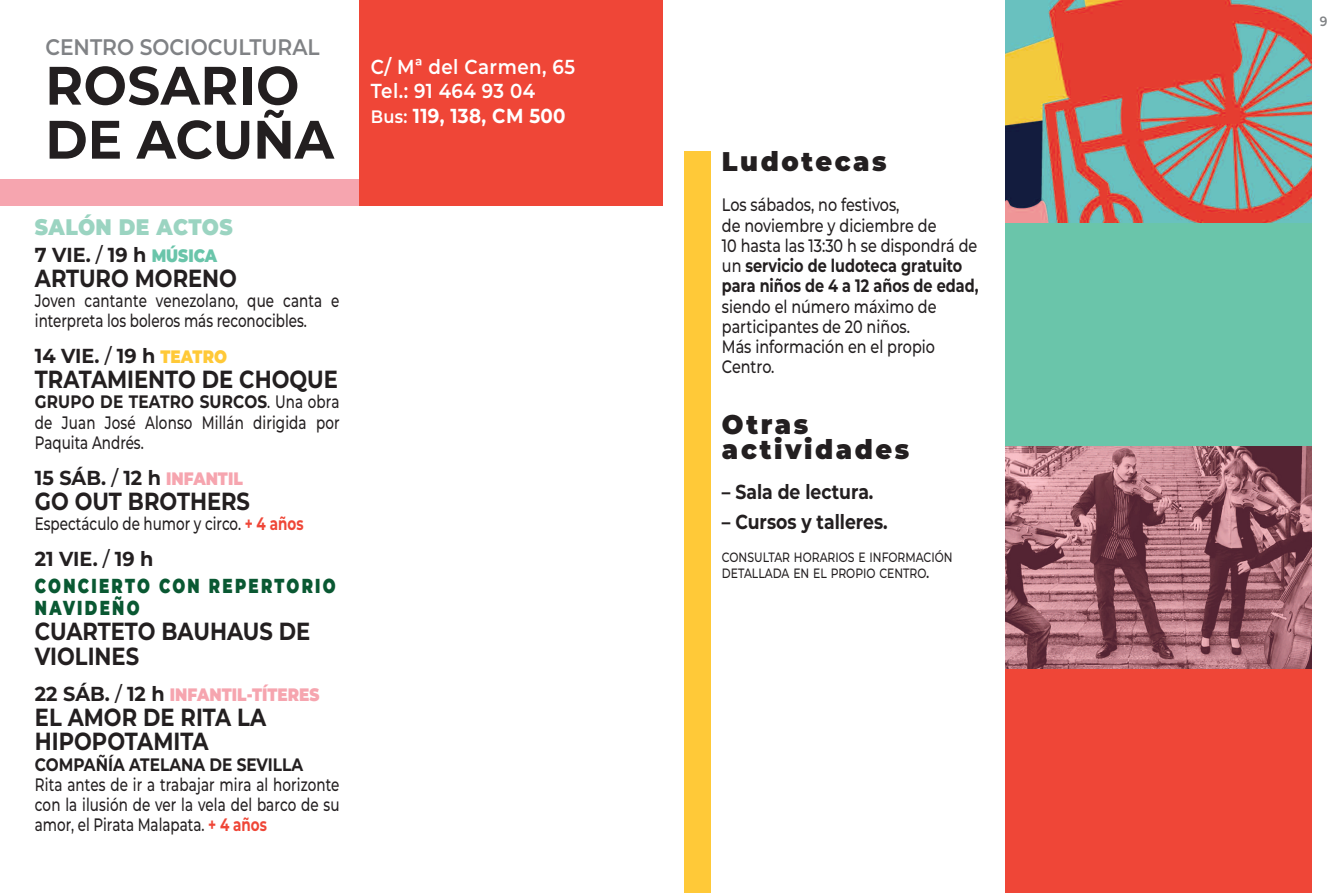
<style>
.page{position:relative;width:1340px;height:893px;background:#fff}
.page>*{position:absolute;margin:0;border:0;box-sizing:border-box;transform-origin:0 0}
.t1{font:700 54px/54px "Montserrat";letter-spacing:.01em;color:#231f20;scale:.95 1}
.t2{font:900 27px/24.8px "Montserrat";letter-spacing:.1em;color:#231f20;scale:.95 1}
.t3{font:700 24.75px/24.8px "Montserrat";color:#231f20;scale:.85 1}
.t4{font:600 22.5px "Montserrat";color:#808285;scale:.9 1}
.t5{font:900 22.5px "Montserrat";letter-spacing:.02em;color:#9bd4c1;scale:.9 1}
.t6{font:700 20.25px "Montserrat";color:#231f20;scale:.95 1}
.t7{font:600 20.25px/24.8px "Montserrat";letter-spacing:.025em;color:#fff;scale:.9 1}
.t8{font:900 20.25px/27px "Montserrat";letter-spacing:.15em;color:#095832;scale:.75 1}
.t9{font:700 20.25px "Montserrat";color:#231f20;scale:.85 1}
.t10{font:500 18px/20.2px "Montserrat";color:#231f20;text-align:justify;scale:.75 1}
.t11{font:500 18px/20.2px "Montserrat";color:#231f20;scale:.8 1}
.t12{font:900 18px "Montserrat";color:#f6a5af;scale:.85 1}
.t13{font:700 18px "Montserrat";color:#231f20;scale:.85 1}
.t14{font:500 13.5px/15.8px "Montserrat";color:#231f20;scale:.8 1}
.t15{font:600 13.5px "Montserrat";color:#808285;scale:.9 1}
.s1{font-size:18px}
.s2{font-weight:700}
.s3{font-weight:500}
.s4{font-weight:900;font-size:18px;color:#6ac5aa}
.s5{font-weight:900;font-size:18px;color:#ffc938}
.s6{font-weight:900;font-size:18px;color:#f6a5af}
.s7{font-weight:700;color:#ef4637}
.s8{font-weight:700;color:#231f20}
.s9{font-weight:500;color:#231f20}
.s10{font-weight:700;font-size:20.25px;color:#231f20}
.s11{font-weight:500;font-size:20.25px;color:#231f20}
</style>
<div class="page">
<img style="left:1005px;top:0;width:306px;height:223px">
<div style="left:0;top:180px;width:389px;height:26px;background:#f6a5af"></div>
<div style="left:359px;top:0;width:303px;height:206px;background:#ef4637"></div>
<div style="left:684px;top:151px;width:26px;height:742px;background:#ffc938"></div>
<div style="left:1005px;top:223px;width:306px;height:224px;background:#6ac5aa"></div>
<img style="left:1005px;top:446px;width:306px;height:224px">
<div style="left:1005px;top:670px;width:306px;height:223px;background:#ef4637"></div>
<p class="t4" style="left:45px;top:38px;width:306px">CENTRO SOCIOCULTURAL</p>
<h1 class="t1" style="left:45px;top:63px;width:297px">ROSARIO<br>DE ACUÑA</h1>
<p class="t7" style="left:371px;top:56px;width:228px">C/ Mª del Carmen, 65<br>Tel.: 91 464 93 04<br><span class="s1">Bus:</span> <span class="s2">119, 138, CM 500</span></p>
<p class="t5" style="left:35px;top:218px;width:221px">SALÓN DE ACTOS</p>
<p class="t6" style="left:35px;top:247px;width:193px">7 VIE. <span class="s3">/</span> 19 H <span class="s4">MÚSICA</span></p>
<h3 class="t3" style="left:35px;top:268px;width:239px">ARTURO MORENO</h3>
<p class="t10" style="left:35px;top:292px;width:408px">Joven cantante venezolano, que canta e interpreta los boleros más reconocibles.</p>
<p class="t6" style="left:35px;top:348px;width:204px">14 VIE. <span class="s3">/</span> 19 H <span class="s5">TEATRO</span></p>
<h3 class="t3" style="left:35px;top:369px;width:358px">TRATAMIENTO DE CHOQUE</h3>
<p class="t10" style="left:35px;top:393px;width:408px"><span class="s2">GRUPO DE TEATRO SURCOS</span>. Una obra de Juan José Alonso Millán dirigida por Paquita Andrés.</p>
<p class="t6" style="left:35px;top:470px;width:220px">15 SÁB. <span class="s3">/</span> 12 H <span class="s6">INFANTIL</span></p>
<h3 class="t3" style="left:35px;top:490px;width:255px">GO OUT BROTHERS</h3>
<p class="t10" style="left:35px;top:515px;width:360px">Espectáculo de humor y circo. <span class="s7">+ 4 AÑOS</span></p>
<p class="t8" style="left:35px;top:547px;width:402px"><span class="s8">21 VIE.</span> <span class="s9">/</span> <span class="s8">19 H<br></span>CONCIERTO CON REPERTORIO</p>
<p class="t8" style="left:35px;top:596px;width:141px">NAVIDEÑO</p>
<h3 class="t3" style="left:35px;top:621px;width:325px">CUARTETO BAUHAUS DE<br>VIOLINES</h3>
<p class="t12" style="left:35px;top:688px;width:336px"><span class="s10">22 SÁB.</span> <span class="s11">/</span> <span class="s10">12 H</span> INFANTIL-TÍTERES</p>
<h3 class="t3" style="left:35px;top:706px;width:270px">EL AMOR DE RITA LA<br>HIPOPOTAMITA</h3>
<p class="t13" style="left:35px;top:757px;width:314px">COMPAÑÍA ATELANA DE SEVILLA</p>
<p class="t10" style="left:35px;top:776px;width:408px">Rita antes de ir a trabajar mira al horizonte con la ilusión de ver la vela del barco de su amor, el Pirata Malapata. <span class="s7">+ 4 AÑOS</span></p>
<h2 class="t2" style="left:722px;top:151px;width:175px">Ludotecas</h2>
<p class="t11" style="left:722px;top:196px;width:322px">Los sábados, no festivos,<br>de noviembre y diciembre de<br>10 hasta las 13:30 h se dispondrá de un <span class="s2">SERVICIO DE LUDOTECA GRATUITO<br>PARA NIÑOS DE 4 A 12 AÑOS DE EDAD,</span></p>
<p class="t11" style="left:722px;top:298px;width:270px">siendo el número máximo de participantes de 20 niños.<br>Más información en el propio<br>Centro.</p>
<h2 class="t2" style="left:722px;top:414px;width:199px">Otras actividades</h2>
<p class="t9" style="left:722px;top:484px;width:180px">– SALA DE LECTURA.</p>
<p class="t9" style="left:722px;top:514px;width:197px">– CURSOS Y TALLERES.</p>
<p class="t14" style="left:722px;top:551px;width:290px">CONSULTAR HORARIOS E INFORMACIÓN<br>DETALLADA EN EL PROPIO CENTRO<span class="s1">.</span></p>
<p class="t15" style="left:1319px;top:16px;width:10px">9</p>
</div>
